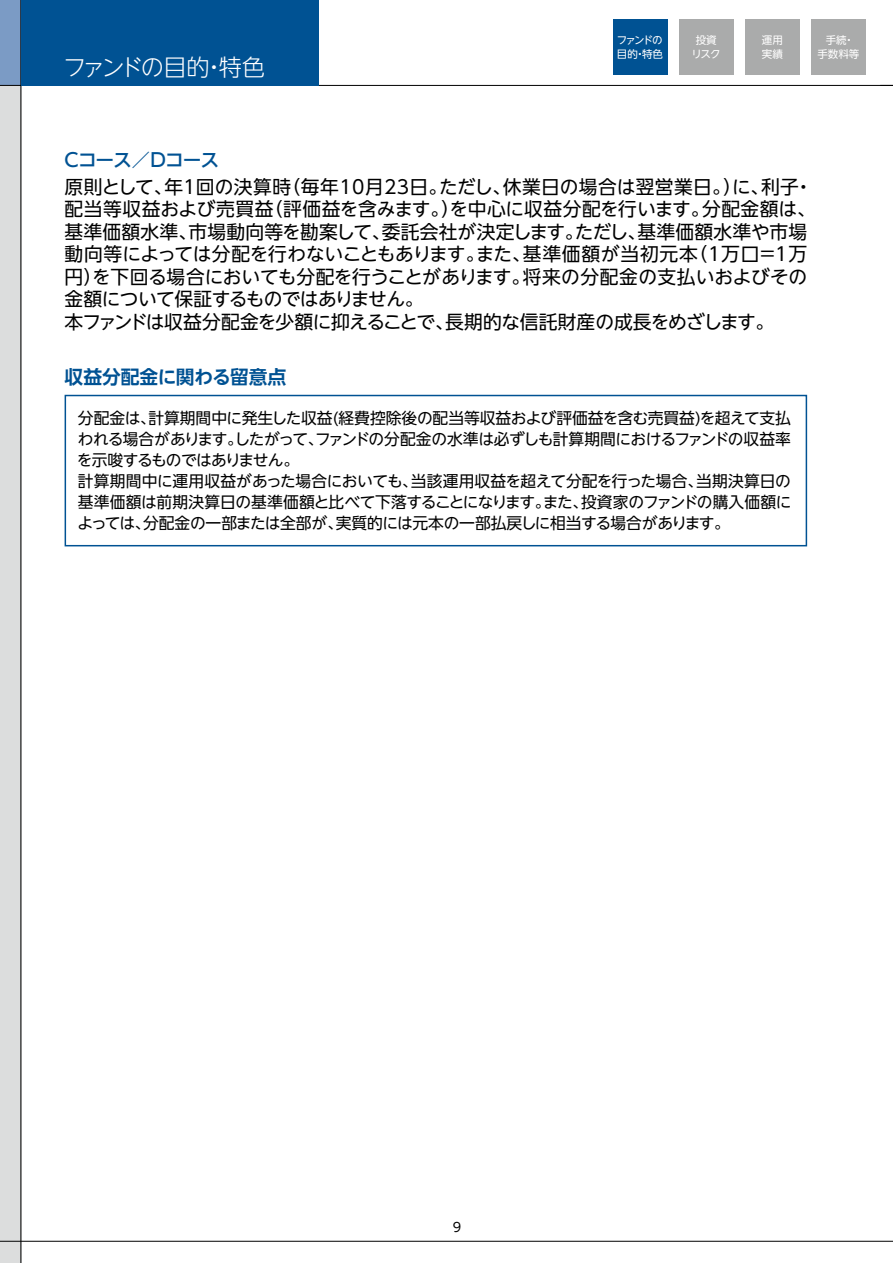
<style>
.page{position:relative;width:893px;height:1263px;background:#fff}
.page>*{position:absolute;margin:0;border:0;box-sizing:border-box;transform-origin:0 0}
.t1{font:300 23.25px "UD Shin Go NT Pro";letter-spacing:-.11em;color:#fff}
.t2{font:18.75px/22.5px "UD Shin Go NT Pro";color:#000}
.t3{font:700 18.75px "UD Shin Go NT Pro De";color:#005293}
.t4{font:500 18.75px "UD Shin Go NT Pro";letter-spacing:-.055em;color:#005293}
.t5{font:15.75px/21px "UD Shin Go NT Pro";letter-spacing:-.025em;color:#000}
.t6{font:12.75px "UD Shin Go NT Pro";color:#000}
.t7{font:10.5px/13.5px "UD Shin Go NT Pro";color:#fff;text-align:center}
.t8{font:10.5px/13.5px "UD Shin Go NT Pro";letter-spacing:-.135em;color:#fff}
</style>
<div class="page">
<div style="left:0;top:85px;width:21px;height:1178px;background:#dcdddd"></div>
<div style="left:0;top:0;width:21px;height:85px;background:#7b9bc5"></div>
<hr style="left:0;top:1241px;width:893px;height:1px;background:#000">
<hr style="left:0;top:85px;width:893px;height:1px;background:#000">
<hr style="left:21px;top:0;width:1px;height:1263px;background:#000">
<div style="left:21px;top:0;width:298px;height:85px;background:#005293"></div>
<hr style="left:892px;top:0;width:1px;height:85px;background:#005293">
<div style="left:811px;top:19px;width:54px;height:55px;background:#aaabab"></div>
<div style="left:745px;top:19px;width:54px;height:55px;background:#aaabab"></div>
<div style="left:679px;top:19px;width:54px;height:55px;background:#aaabab"></div>
<div style="left:613px;top:19px;width:54px;height:55px;background:#005293"></div>
<div style="left:65px;top:395px;width:742px;height:151px;border:2px solid #005293"></div>
<p class="t1" style="left:63px;top:48px;width:204px">ファンドの目的・特色</p>
<p class="t8" style="left:617px;top:33px;width:48px">ファンドの目的・特色</p>
<p class="t7" style="left:691px;top:33px;width:31px">投資リスク</p>
<p class="t7" style="left:762px;top:33px;width:22px;text-align:left">運用実績</p>
<p class="t7" style="left:817px;top:33px;width:43px">手続・<br>手数料等</p>
<p class="t4" style="left:65px;top:145px;width:156px">Cコース／Dコース</p>
<p class="t2" style="left:65px;top:175px;width:753px">原則として、年１回の決算時（毎年10月23日。ただし、休業日の場合は翌営業日。）に、利子・配当等収益および売買益（評価益を含みます。）を中心に収益分配を行います。分配金額は、基準価額水準、市場動向等を勘案して、委託会社が決定します。ただし、基準価額水準や市場動向等によっては分配を行わないこともあります。また、基準価額が当初元本（1万口＝1万円）を下回る場合においても分配を行うことがあります。将来の分配金の支払いおよびその金額について保証するものではありません。<br>本ファンドは収益分配金を少額に抑えることで、長期的な信託財産の成長をめざします。</p>
<p class="t3" style="left:65px;top:362px;width:223px">収益分配金に関わる留意点</p>
<p class="t5" style="left:77px;top:407px;width:716px">分配金は、計算期間中に発生した収益(経費控除後の配当等収益および評価益を含む売買益)を超えて支払われる場合があります。したがって、ファンドの分配金の水準は必ずしも計算期間におけるファンドの収益率を示唆するものではありません。<br>計算期間中に運用収益があった場合においても、当該運用収益を超えて分配を行った場合、当期決算日の基準価額は前期決算日の基準価額と比べて下落することになります。また、投資家のファンドの購入価額によっては、分配金の一部または全部が、実質的には元本の一部払戻しに相当する場合があります。</p>
<p class="t6" style="left:453px;top:1216px;width:10px">9</p>
</div>
